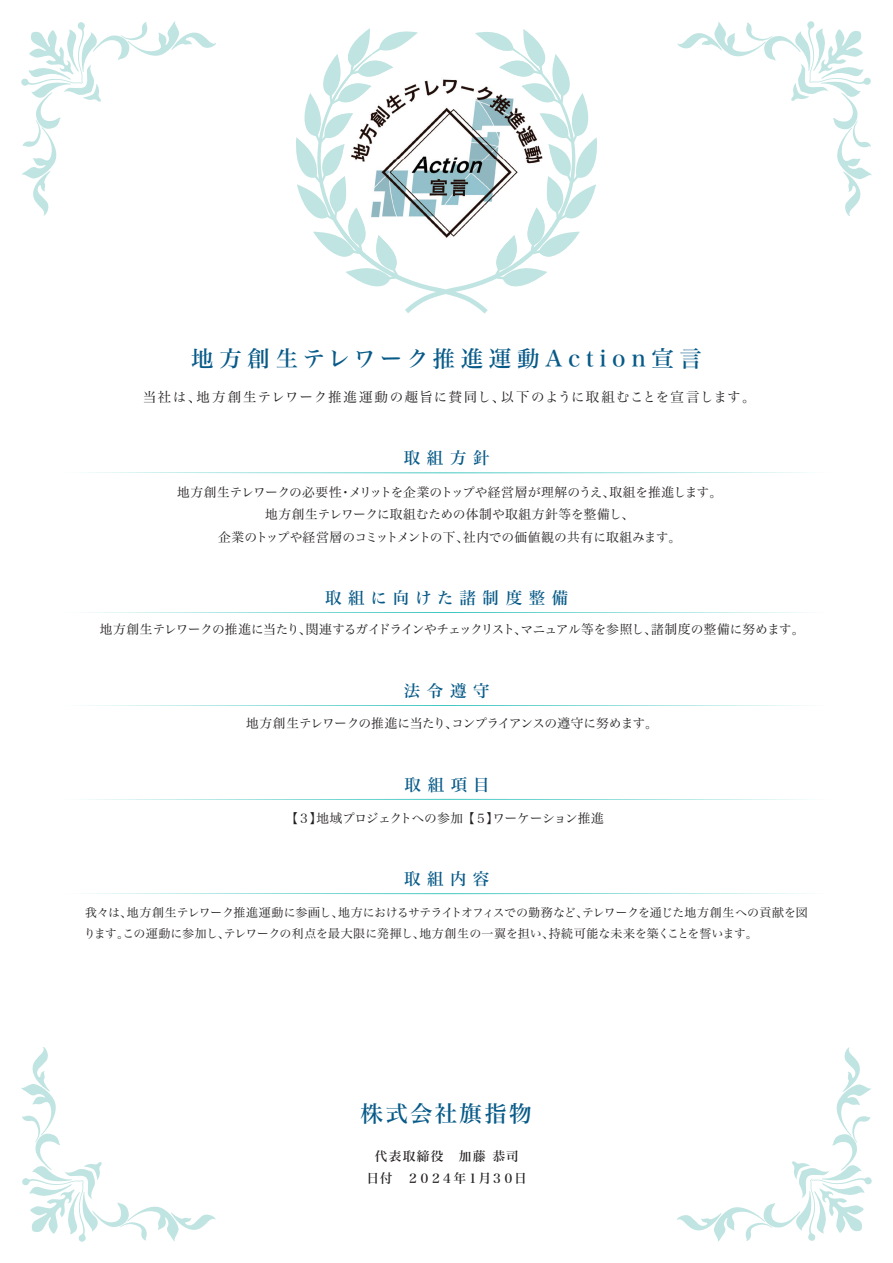
<style>
.page{position:relative;width:893px;height:1263px;background:#fff}
.page>*{position:absolute;margin:0;border:0;box-sizing:border-box;transform-origin:0 0}
.t1{font:22.5px "Hira Min Std N W5";letter-spacing:.25em;color:#075a88}
.t2{font:22.5px "Hira Min Std N W5";letter-spacing:.1em;color:#075a88}
.t3{font:16.5px "Hira Min Std N W5";letter-spacing:.4em;color:#075a88}
.t4{font:16.5px "Hira Min Std N W5";letter-spacing:.38em;color:#075a88}
.t5{font:13.5px "Hira Min Std N W3";letter-spacing:.085em;color:#231f20}
.t6{font:12.75px/22.4px "Hira Min Std N W3";letter-spacing:-.015em;color:#231f20;text-align:center}
.t7{font:12.75px "Hira Min Std N W3";letter-spacing:-.035em;color:#231f20}
.t8{font:12.75px "Hira Min Std N W3";letter-spacing:-.045em;color:#231f20}
.t9{font:12.75px/22.4px "Hira Min Std N W5";color:#231f20;text-align:center}
.t10{font:12px/21px "Hira Min Std N W3";letter-spacing:-.01em;color:#231f20}
</style>
<div class="page">
<svg style="left:296px;top:28px;width:301px;height:286px"></svg>
<svg style="left:21px;top:21px;width:195px;height:195px"></svg>
<svg style="left:677px;top:21px;width:195px;height:195px"></svg>
<svg style="left:677px;top:1047px;width:195px;height:195px"></svg>
<svg style="left:21px;top:1047px;width:195px;height:195px"></svg>
<svg style="left:84px;top:472px;width:725px;height:1px"></svg>
<svg style="left:84px;top:612px;width:725px;height:1px"></svg>
<svg style="left:84px;top:705px;width:725px;height:1px"></svg>
<img style="left:394px;top:54px;width:105px;height:198px">
<img style="left:341px;top:54px;width:53px;height:211px">
<img style="left:499px;top:54px;width:52px;height:211px">
<img style="left:393px;top:252px;width:106px;height:13px">
<svg style="left:84px;top:893px;width:725px;height:1px"></svg>
<svg style="left:84px;top:799px;width:725px;height:1px"></svg>
<h1 class="t1" style="left:191px;top:342px;width:512px">地方創生テレワーク推進運動Action宣言</h1>
<p class="t5" style="left:143px;top:387px;width:614px">当社は、地方創生テレワーク推進運動の趣旨に賛同し、以下のように取組むことを宣言します。</p>
<p class="t3" style="left:404px;top:446px;width:87px">取組方針</p>
<p class="t6" style="left:177px;top:481px;width:547px">地方創生テレワークの必要性・メリットを企業のトップや経営層が理解のうえ、取組を推進します。地方創生テレワークに取組むための体制や取組方針等を整備し、<br>企業のトップや経営層のコミットメントの下、社内での価値観の共有に取組みます。</p>
<p class="t4" style="left:325px;top:586px;width:245px">取組に向けた諸制度整備</p>
<p class="t7" style="left:100px;top:620px;width:706px">地方創生テレワークの推進に当たり、関連するガイドラインやチェックリスト、マニュアル等を参照し、諸制度の整備に努めます。</p>
<p class="t3" style="left:404px;top:679px;width:87px">法令遵守</p>
<p class="t8" style="left:246px;top:714px;width:413px">地方創生テレワークの推進に当たり、コンプライアンスの遵守に努めます。</p>
<p class="t3" style="left:405px;top:773px;width:87px">取組項目</p>
<p class="t6" style="left:285px;top:806px;width:320px">【３】地域プロジェクトへの参加 【５】ワーケーション推進</p>
<p class="t3" style="left:404px;top:867px;width:87px">取組内容</p>
<p class="t10" style="left:84px;top:901px;width:726px">我々は、地方創生テレワーク推進運動に参画し、地方におけるサテライトオフィスでの勤務など、テレワークを通じた地方創生への貢献を図ります。この運動に参加し、テレワークの利点を最大限に発揮し、地方創生の一翼を担い、持続可能な未来を築くことを誓います。</p>
<h1 class="t2" style="left:361px;top:1097px;width:172px">株式会社旗指物</h1>
<p class="t9" style="left:366px;top:1144px;width:162px">代表取締役　加藤 恭司<br>日付　２０２４年１月３０日</p>
</div>
